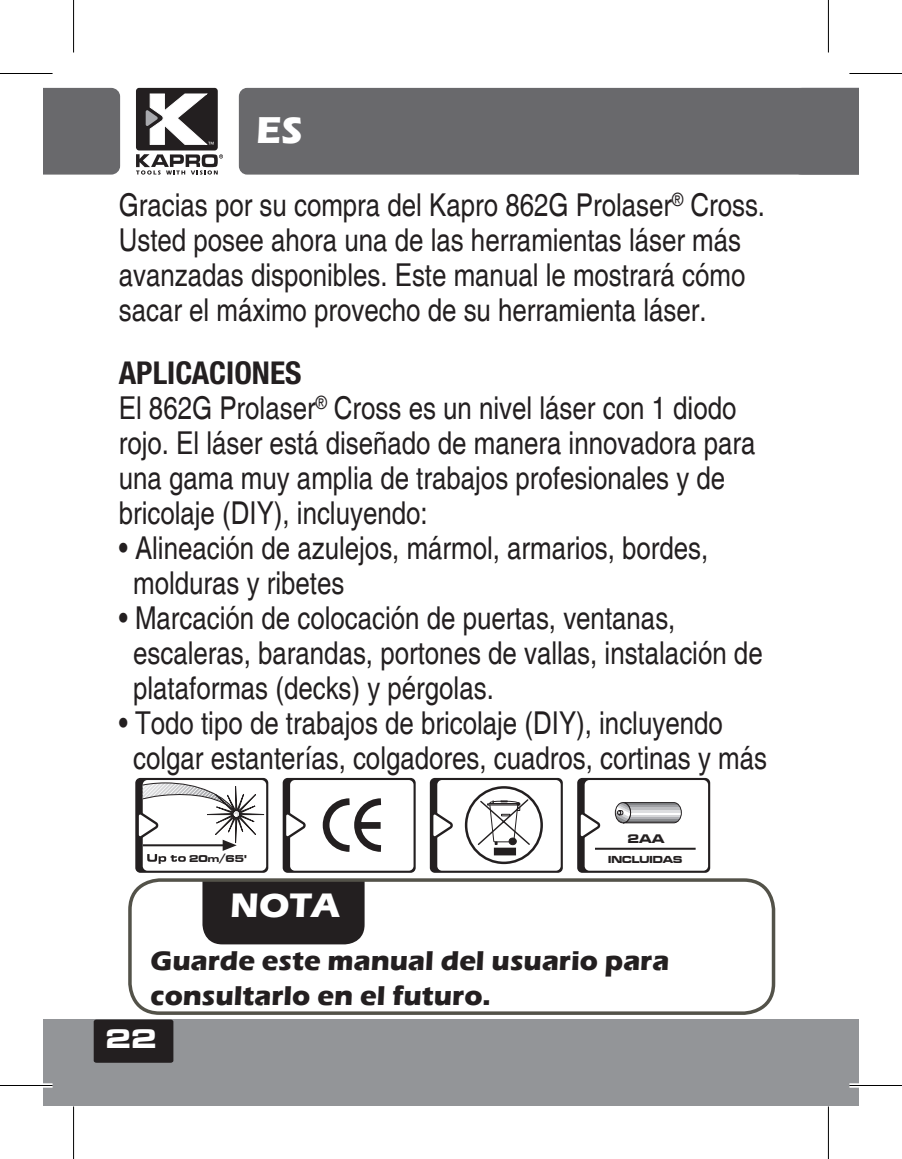
<style>
.page{position:relative;width:902px;height:1159px;background:#fff}
.page>*{position:absolute;margin:0;border:0;box-sizing:border-box;transform-origin:0 0}
.t1{font:700 38.5px "Eras ITC";color:#fff}
.t2{font:700 35px "Eras ITC";color:#fff}
.t3{font:condensed 31.5px/35px "Helvetica";color:#231f20}
.t4{font:700 condensed 31.5px "Helvetica Neue";color:#231f20}
.t5{font:700 28px/35px "Eras ITC";color:#231f20}
.t6{font:28px "Microgramma D Bold Exte";color:#fff}
.t7{font:12.95px "Microgramma D Bold Exte";color:#231f20}
.t8{font:10.5px "Microgramma D Bold Exte";color:#231f20}
.t9{font:10.15px "Microgramma D Bold Exte";color:#231f20}
</style>
<div class="page">
<div style="left:44px;top:1020px;width:813px;height:86px;background:#939598"></div>
<div style="left:94px;top:1020px;width:79px;height:43px;background:#231f20;border-radius:3px"></div>
<div style="left:136px;top:88px;width:82px;height:62px;background:#231f20;border-radius:3px"></div>
<svg style="left:136px;top:154px;width:87px;height:21px"></svg>
<svg style="left:146px;top:94px;width:67px;height:51px"></svg>
<div style="left:44px;top:88px;width:76px;height:87px;background:#69696c"></div>
<div style="left:239px;top:88px;width:550px;height:87px;background:#69696c"></div>
<div style="left:789px;top:88px;width:68px;height:87px;background:#69696c"></div>
<div style="left:282px;top:778px;width:133px;height:95px;background:#231f20;border-radius:5px"></div>
<div style="left:290px;top:780px;width:123px;height:91px;background:#fff;border-radius:5px"></div>
<svg style="left:282px;top:811px;width:24px;height:29px"></svg>
<svg style="left:322px;top:798px;width:60px;height:54px"></svg>
<svg style="left:135px;top:778px;width:133px;height:95px"></svg>
<svg style="left:135px;top:780px;width:131px;height:91px"></svg>
<div style="left:577px;top:778px;width:132px;height:95px;background:#231f20;border-radius:5px"></div>
<div style="left:584px;top:780px;width:123px;height:91px;background:#fff;border-radius:5px"></div>
<svg style="left:577px;top:811px;width:24px;height:29px"></svg>
<hr style="left:594px;top:848px;width:101px;height:2px;background:#231f20">
<div style="left:614px;top:802px;width:16px;height:21px;border:1px solid #231f20;border-radius:50%"></div>
<svg style="left:615px;top:802px;width:66px;height:21px"></svg>
<div style="left:429px;top:778px;width:133px;height:95px;background:#231f20;border-radius:5px"></div>
<div style="left:437px;top:780px;width:123px;height:91px;background:#fff;border-radius:5px"></div>
<svg style="left:429px;top:811px;width:24px;height:29px"></svg>
<svg style="left:476px;top:798px;width:55px;height:61px"></svg>
<div style="left:493px;top:848px;width:22px;height:7px;background:#231f20"></div>
<div style="left:464px;top:786px;width:78px;height:78px;border:3px solid #231f20;border-radius:50%"></div>
<div style="left:202px;top:883px;width:162px;height:61px;background:#231f20"></div>
<div style="left:128px;top:878px;width:646px;height:137px;border:4px solid #535249;border-radius:30px"></div>
<div style="left:0;top:1083px;width:52px;height:5px;background:#fff"></div>
<div style="left:849px;top:1083px;width:52px;height:5px;background:#fff"></div>
<div style="left:71px;top:0;width:5px;height:53px;background:#f5f5f5"></div>
<div style="left:71px;top:1106px;width:5px;height:53px;background:#f5f5f5"></div>
<svg style="left:828px;top:0;width:1px;height:53px"></svg>
<svg style="left:828px;top:1106px;width:1px;height:53px"></svg>
<hr style="left:0;top:73px;width:52px;height:1px;background:#000">
<hr style="left:849px;top:73px;width:52px;height:1px;background:#000">
<hr style="left:0;top:1085px;width:52px;height:1px;background:#000">
<hr style="left:849px;top:1085px;width:52px;height:1px;background:#000">
<hr style="left:73px;top:0;width:1px;height:53px;background:#000">
<hr style="left:73px;top:1106px;width:1px;height:53px;background:#000">
<hr style="left:827px;top:0;width:1px;height:53px;background:#000">
<hr style="left:827px;top:1106px;width:1px;height:53px;background:#000">
<p class="t1" style="left:256px;top:108px;width:48px">ES</p>
<p class="t3" style="left:119px;top:188px;width:647px">Gracias por su compra del Kapro 862G Prolaser<sup>®</sup> Cross.<br>Usted posee ahora una de las herramientas láser más avanzadas disponibles. Este manual le mostrará cómo sacar el máximo provecho de su herramienta láser.</p>
<p class="t4" style="left:119px;top:354px;width:184px">APLICACIONES</p>
<p class="t3" style="left:119px;top:391px;width:638px">El 862G Prolaser<sup>®</sup> Cross es un nivel láser con 1 diodo rojo. El láser está diseñado de manera innovadora para una gama muy amplia de trabajos profesionales y de bricolaje (DIY), incluyendo:</p>
<p class="t3" style="left:133px;top:531px;width:576px;text-indent:-14px">• Alineación de azulejos, mármol, armarios, bordes, molduras y ribetes</p>
<p class="t3" style="left:133px;top:601px;width:630px;text-indent:-14px">• Marcación de colocación de puertas, ventanas, escaleras, barandas, portones de vallas, instalación de plataformas (decks) y pérgolas.</p>
<p class="t3" style="left:133px;top:706px;width:635px;text-indent:-14px">• Todo tipo de trabajos de bricolaje (DIY), incluyendo colgar estanterías, colgadores, cuadros, cortinas y más</p>
<p class="t7" style="left:627px;top:830px;width:39px">2AA</p>
<p class="t9" style="left:189px;top:852px;width:59px">20m/65'</p>
<p class="t8" style="left:608px;top:852px;width:75px">INCLUIDAS</p>
<p class="t2" style="left:230px;top:886px;width:111px">NOTA</p>
<p class="t5" style="left:150px;top:943px;width:520px">Guarde este manual del usuario para consultarlo en el futuro.</p>
<p class="t6" style="left:105px;top:1020px;width:52px">22</p>
</div>
